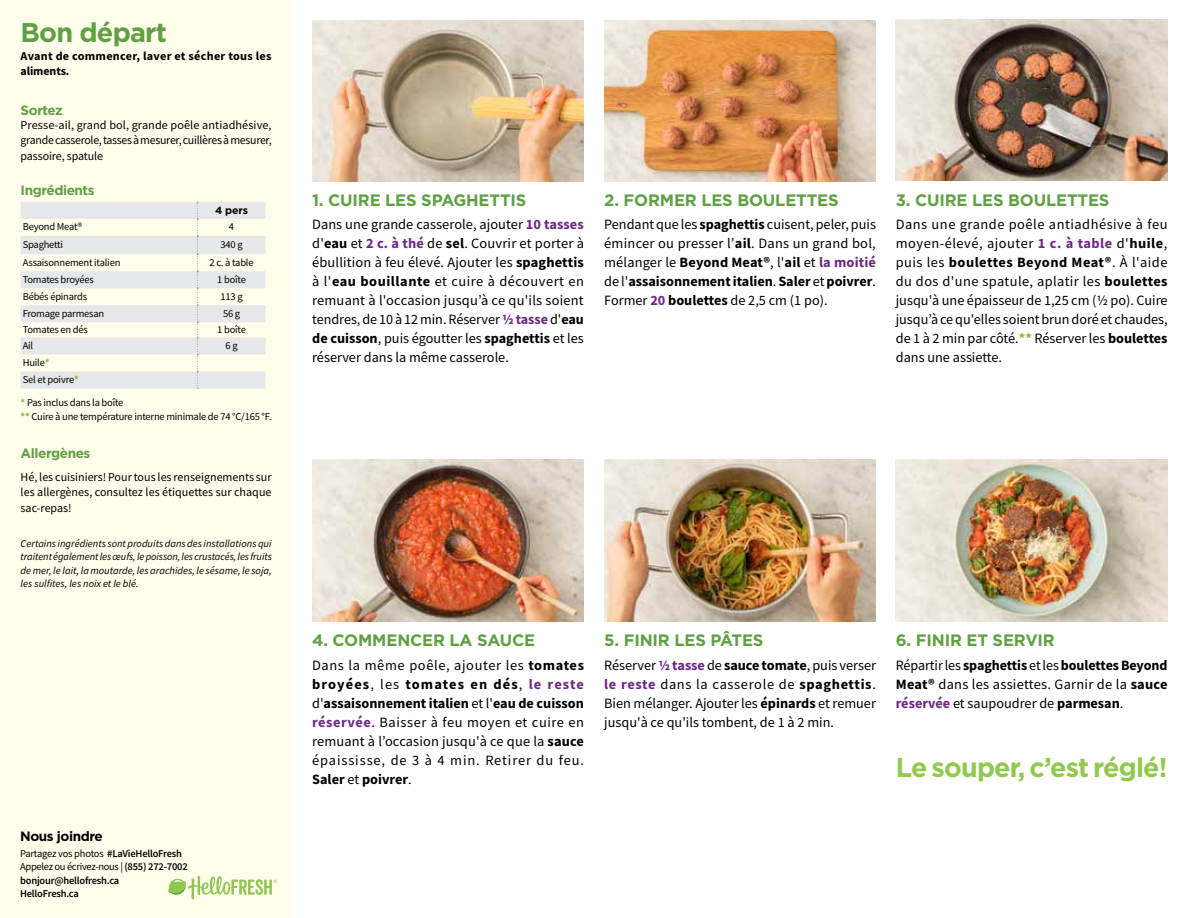
<style>
.page{position:relative;width:1188px;height:918px;background:#fff}
.page>*{position:absolute;margin:0;border:0;box-sizing:border-box;transform-origin:0 0}
.t1{font:700 27px "Gotham";letter-spacing:-.03em;color:#91c84e}
.t2{font:700 27px "Gotham";letter-spacing:-.03em;color:#609f43}
.t3{font:700 16.5px "Gotham";letter-spacing:-.01em;color:#609f43}
.t4{font:14.25px/19px "Source Sans Pro";color:#000;text-align:justify}
.t5{font:700 13.5px "Gotham";letter-spacing:-.03em;color:#609f43}
.t6{font:700 13.5px "Gotham";letter-spacing:-.03em;color:#000}
.t7{font:12px/15.3px "Source Sans Pro";letter-spacing:-.01em;color:#000;text-align:justify}
.t8{font:700 12px/15.3px "Source Sans Pro";letter-spacing:.02em;color:#000}
.t9{font:10.5px/17px "Source Sans Pro";letter-spacing:-.02em;color:#000}
.t10{font:italic 10.5px/13.5px "Source Sans Pro";color:#000;text-align:justify}
.t11{font:600 10.5px/13.5px "Source Sans Pro";letter-spacing:-.02em;color:#000}
.t12{font:700 10.5px "Gotham";color:#000}
.s1{font-weight:700;color:#8cba42}
.s2{font-weight:400}
.s3{font-weight:700;color:#6c2888}
.s4{font-weight:700}
</style>
<div class="page">
<div style="left:0;top:0;width:292px;height:918px;background:#fffdec"></div>
<svg style="left:21px;top:202px;width:245px;height:187px;fill:#e6e7e8"></svg>
<svg style="left:197px;top:202px;width:1px;height:187px"></svg>
<svg style="left:168px;top:876px;width:109px;height:23px"></svg>
<img style="left:312px;top:459px;width:272px;height:162px">
<img style="left:604px;top:459px;width:272px;height:162px">
<img style="left:896px;top:459px;width:271px;height:162px">
<img style="left:896px;top:20px;width:272px;height:160px">
<img style="left:604px;top:20px;width:272px;height:161px">
<img style="left:312px;top:20px;width:272px;height:161px">
<h1 class="t2" style="left:21px;top:15px;width:148px">Bon départ</h1>
<p class="t8" style="left:21px;top:48px;width:252px">Avant de commencer, laver et sécher tous les aliments.</p>
<p class="t5" style="left:21px;top:101px;width:44px">Sortez</p>
<p class="t7" style="left:21px;top:117px;width:253px">Presse-ail, grand bol, grande poêle antiadhésive, grande casserole, tasses à mesurer, cuillères à mesurer, passoire, spatule</p>
<p class="t5" style="left:21px;top:181px;width:75px">Ingrédients</p>
<p class="t12" style="left:215px;top:203px;width:34px">4 pers</p>
<p class="t9" style="left:23px;top:218px;width:61px">Beyond Meat®</p>
<p class="t9" style="left:229px;top:218px;width:7px">4</p>
<p class="t9" style="left:23px;top:236px;width:42px">Spaghetti</p>
<p class="t9" style="left:221px;top:236px;width:24px">340 g</p>
<p class="t9" style="left:23px;top:254px;width:99px">Assaisonnement italien</p>
<p class="t9" style="left:210px;top:254px;width:46px">2 c. à table</p>
<p class="t9" style="left:23px;top:271px;width:73px">Tomates broyées</p>
<p class="t9" style="left:217px;top:271px;width:30px">1 boîte</p>
<p class="t9" style="left:23px;top:288px;width:66px">Bébés épinards</p>
<p class="t9" style="left:221px;top:288px;width:24px">113 g</p>
<p class="t9" style="left:23px;top:305px;width:83px">Fromage parmesan</p>
<p class="t9" style="left:223px;top:305px;width:19px">56 g</p>
<p class="t9" style="left:23px;top:321px;width:67px">Tomates en dés</p>
<p class="t9" style="left:217px;top:321px;width:30px">1 boîte</p>
<p class="t9" style="left:23px;top:337px;width:12px">Ail</p>
<p class="t9" style="left:226px;top:337px;width:14px">6 g</p>
<p class="t9" style="left:23px;top:354px;width:58px">Huile<span class="s1">*<br></span>Sel et poivre<span class="s1">*</span></p>
<p class="t9" style="left:21px;top:396px;width:253px;line-height:13.6px"><span class="s1">*</span> Pas inclus dans la boîte<br><span class="s1">**</span> Cuire à une température interne minimale de 74 °C/165 °F.</p>
<p class="t5" style="left:21px;top:445px;width:71px">Allergènes</p>
<p class="t7" style="left:21px;top:469px;width:253px">Hé, les cuisiniers! Pour tous les renseignements sur les allergènes, consultez les étiquettes sur chaque sac-repas!</p>
<p class="t10" style="left:21px;top:537px;width:253px">Certains ingrédients sont produits dans des installations qui traitent également les œufs, le poisson, les crustacés, les fruits de mer, le lait, la moutarde, les arachides, le sésame, le soja, les sulfites, les noix et le blé.</p>
<p class="t6" style="left:20px;top:827px;width:84px">Nous joindre</p>
<p class="t11" style="left:20px;top:847px;width:169px"><span class="s2">Partagez vos photos</span> #LaVieHelloFresh<br><span class="s2">Appelez ou écrivez-nous |</span> (855) 272-7002 bonjour@hellofresh.ca<br>HelloFresh.ca</p>
<p class="t3" style="left:312px;top:189px;width:216px">1. CUIRE LES SPAGHETTIS</p>
<p class="t4" style="left:312px;top:215px;width:273px">Dans une grande casserole, ajouter <span class="s3">10 tasses </span>d'<span class="s4">eau</span> et <span class="s3">2 c. à thé</span> de <span class="s4">sel</span>. Couvrir et porter à ébullition à feu élevé. Ajouter les <span class="s4">spaghettis </span>à l'<span class="s4">eau bouillante</span> et cuire à découvert en remuant à l'occasion jusqu’à ce qu'ils soient tendres, de 10 à 12 min. Réserver<span class="s3">1/2 tasse</span> d'<span class="s4">eau de cuisson</span>, puis égoutter les <span class="s4">spaghettis</span> et les réserver dans la même casserole.</p>
<p class="t3" style="left:604px;top:189px;width:236px">2. FORMER LES BOULETTES</p>
<p class="t4" style="left:604px;top:215px;width:273px">Pendant que les <span class="s4">spaghettis</span> cuisent, peler, puis émincer ou presser l’<span class="s4">ail</span>. Dans un grand bol, mélanger le <span class="s4">Beyond Meat®</span>, l'<span class="s4">ail</span> et <span class="s3">la moitié </span>de l'<span class="s4">assaisonnement italien</span>. <span class="s4">Saler</span> et <span class="s4">poivrer</span>.<br>Former <span class="s3">20</span> <span class="s4">boulettes</span> de 2,5 cm (1 po).</p>
<p class="t3" style="left:896px;top:189px;width:215px">3. CUIRE LES BOULETTES</p>
<p class="t4" style="left:896px;top:215px;width:273px">Dans une grande poêle antiadhésive à feu moyen-élevé, ajouter <span class="s3">1 c. à table</span> d'<span class="s4">huile</span>, puis les <span class="s4">boulettes Beyond Meat®</span>. À l'aide du dos d'une spatule, aplatir les <span class="s4">boulettes </span>jusqu'à une épaisseur de 1,25 cm (1/2 po). Cuire jusqu’à ce qu'elles soient brun doré et chaudes, de 1 à 2 min par côté.<span class="s1">**</span> Réserver les <span class="s4">boulettes </span>dans une assiette.</p>
<p class="t3" style="left:312px;top:629px;width:224px">4. COMMENCER LA SAUCE</p>
<p class="t4" style="left:312px;top:655px;width:273px">Dans la même poêle, ajouter les <span class="s4">tomates broyées</span>, les <span class="s4">tomates en dés</span>, <span class="s3">le reste </span>d'<span class="s4">assaisonnement italien</span> et l'<span class="s4">eau de cuisson </span><span class="s3">réservée</span>. Baisser à feu moyen et cuire en remuant à l’occasion jusqu'à ce que la <span class="s4">sauce </span>épaississe, de 3 à 4 min. Retirer du feu.<br><span class="s4">Saler</span> et <span class="s4">poivrer</span>.</p>
<p class="t3" style="left:604px;top:629px;width:161px">5. FINIR LES PÂTES</p>
<p class="t4" style="left:604px;top:655px;width:273px">Réserver <span class="s3">1/2 tasse</span> de <span class="s4">sauce tomate</span>, puis verser <span class="s3">le reste</span> dans la casserole de <span class="s4">spaghettis</span>.<br>Bien mélanger. Ajouter les <span class="s4">épinards</span> et remuer jusqu'à ce qu'ils tombent, de 1 à 2 min.</p>
<p class="t3" style="left:896px;top:629px;width:161px">6. FINIR ET SERVIR</p>
<p class="t4" style="left:896px;top:655px;width:273px">Répartir les <span class="s4">spaghettis</span> et les <span class="s4">boulettes Beyond Meat®</span> dans les assiettes. Garnir de la <span class="s4">sauce </span><span class="s3">réservée</span> et saupoudrer de <span class="s4">parmesan</span>.</p>
<h1 class="t1" style="left:896px;top:749px;width:273px">Le souper, c’est réglé!</h1>
</div>
